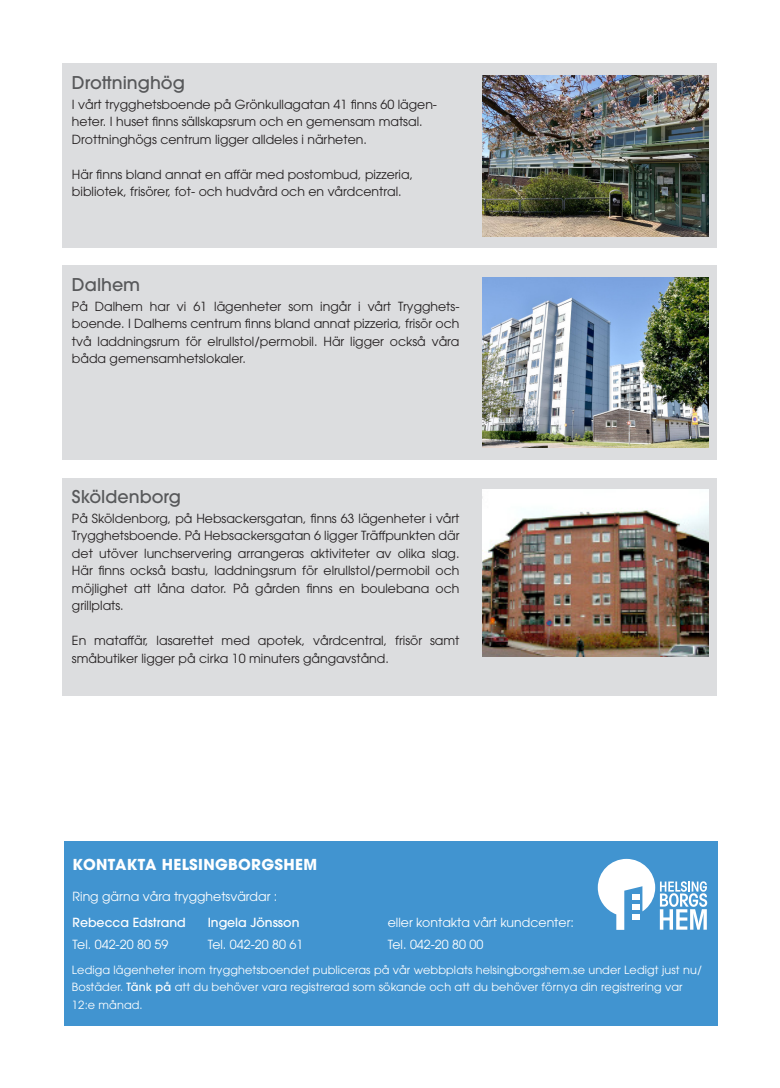
<style>
.page{position:relative;width:780px;height:1088px;background:#fff}
.page>*{position:absolute;margin:0;border:0;box-sizing:border-box;transform-origin:0 0}
.t1{font:500 17.5px "ITC Avant Garde Pro";color:#57585a}
.t2{font:700 15px "ITC Avant Garde Pro";letter-spacing:.02em;color:#fff}
.t3{font:12.5px/17.5px "ITC Avant Garde Pro";color:#231f20}
.t4{font:12.5px/26.2px "ITC Avant Garde Pro";color:#fff}
.t5{font:500 12.5px "ITC Avant Garde Pro";color:#fff}
.t6{font:11.25px/17.5px "ITC Avant Garde Pro";letter-spacing:.01em;color:#fff}
.s1{font-weight:500}
</style>
<div class="page">
<div style="left:63px;top:266px;width:654px;height:194px;background:#dcdddf"></div>
<img style="left:482px;top:278px;width:226px;height:170px">
<div style="left:63px;top:478px;width:654px;height:218px;background:#dcdddf"></div>
<img style="left:482px;top:490px;width:226px;height:167px">
<div style="left:63px;top:63px;width:654px;height:185px;background:#dcdddf"></div>
<img style="left:482px;top:76px;width:226px;height:160px">
<div style="left:64px;top:841px;width:653px;height:184px;background:#4194d0"></div>
<svg style="left:597px;top:859px;width:110px;height:71px"></svg>
<p class="t1" style="left:72px;top:71px;width:114px">Drottninghög</p>
<p class="t3" style="left:72px;top:95px;width:366px">I vårt trygghetsboende på Grönkullagatan 41 finns 60 lägen&shy;heter. I huset finns sällskapsrum och en gemensam matsal.<br>Drottninghögs centrum ligger alldeles i närheten.</p>
<p class="t3" style="left:72px;top:165px;width:342px">Här finns bland annat en affär med postombud, pizzeria, bibliotek, frisörer, fot- och hudvård och en vårdcentral.</p>
<p class="t1" style="left:72px;top:273px;width:70px">Dalhem</p>
<p class="t3" style="left:72px;top:297px;width:389px;text-align:justify">På Dalhem har vi 61 lägenheter som ingår i vårt Trygghets&shy;boende. I Dalhems centrum finns bland annat pizzeria, frisör och två laddningsrum för elrullstol/permobil. Här ligger också våra båda gemensamhetslokaler.</p>
<p class="t1" style="left:72px;top:485px;width:111px">Sköldenborg</p>
<p class="t3" style="left:72px;top:509px;width:389px;text-align:justify">På Sköldenborg, på Hebsackersgatan, finns 63 lägenheter i vårt Trygghetsboende. På Hebsackersgatan 6 ligger Träffpunkten där det utöver lunchservering arrangeras aktiviteter av olika slag.<br>Här finns också bastu, laddningsrum för elrullstol/permobil och möjlighet att låna dator. På gården finns en boulebana och grillplats.</p>
<p class="t3" style="left:72px;top:632px;width:389px">En mataffär, lasarettet med apotek, vårdcentral, frisör samt småbutiker ligger på cirka 10 minuters gångavstånd.</p>
<p class="t2" style="left:73px;top:854px;width:246px">KONTAKTA HELSINGBORGSHEM</p>
<p class="t4" style="left:73px;top:883px;width:206px">Ring gärna våra trygghetsvärdar :<br><span class="s1">Rebecca Edstrand</span></p>
<p class="t5" style="left:208px;top:915px;width:93px">Ingela Jönsson</p>
<p class="t4" style="left:388px;top:909px;width:188px">eller kontakta vårt kundcenter:</p>
<p class="t4" style="left:73px;top:931px;width:97px">Tel. 042-20 80 59</p>
<p class="t4" style="left:208px;top:931px;width:97px">Tel. 042-20 80 61</p>
<p class="t4" style="left:388px;top:931px;width:97px">Tel. 042-20 80 00</p>
<p class="t6" style="left:72px;top:961px;width:631px">Lediga lägenheter inom trygghetsboendet publiceras på vår webbplats helsingborgshem.se under Ledigt just nu/<br>Bostäder. <span class="s1">Tänk på</span> att du behöver vara registrerad som sökande och att du behöver förnya din registrering var<br>12:e månad.</p>
</div>
